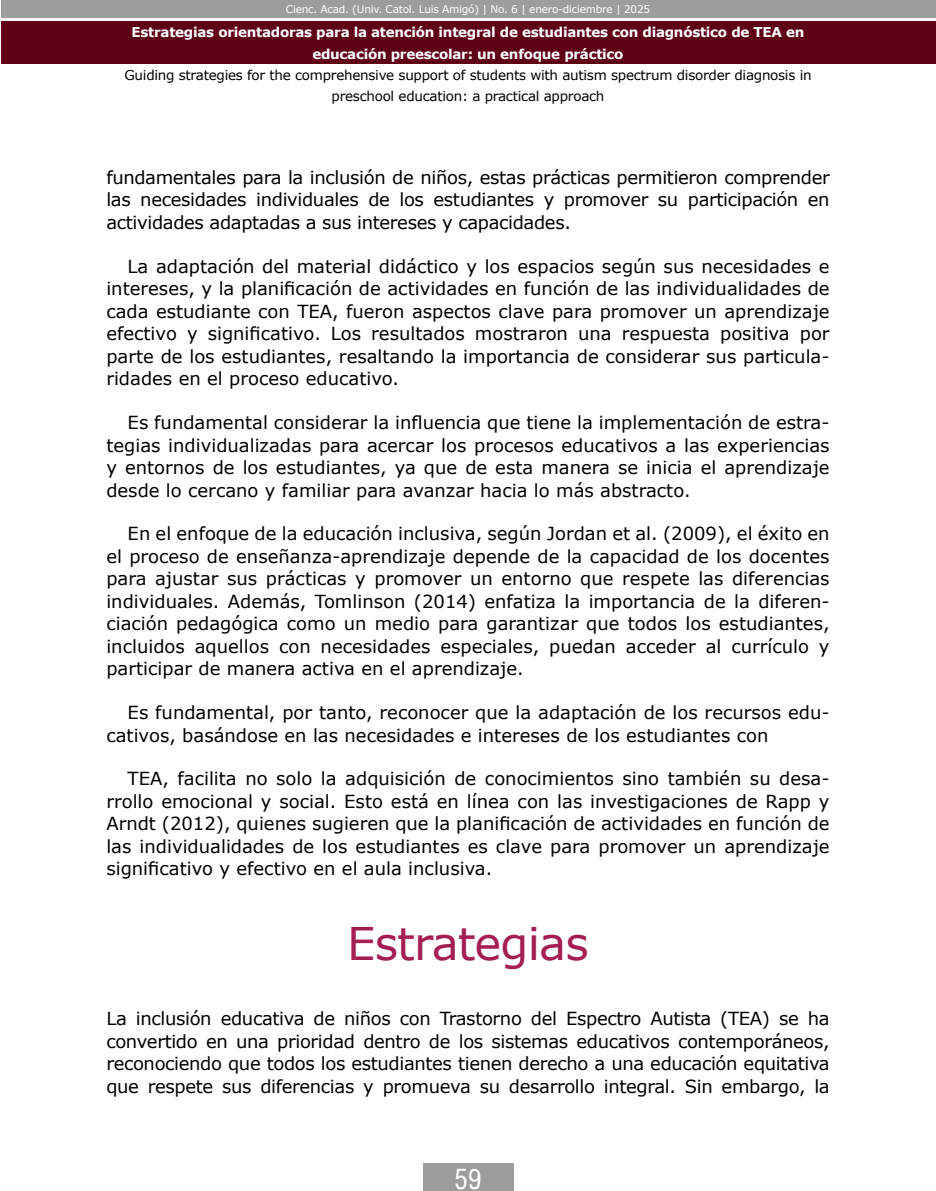
<style>
.page{position:relative;width:936px;height:1191px;background:#fff}
.page>*{position:absolute;margin:0;border:0;box-sizing:border-box;transform-origin:0 0}
.t1{font:45px "Verdana";letter-spacing:-.02em;color:#a51e53}
.t2{font:27px "Arena Condensed";color:#fff}
.t3{font:18px/22.5px "Verdana";color:#000;text-align:justify}
.t4{font:13.5px/21px "Verdana";letter-spacing:-.02em;color:#000;text-align:center}
.t5{font:700 13.5px/21.6px "Verdana";letter-spacing:-.02em;color:#fff;text-align:center}
.t6{font:10.5px "Verdana";letter-spacing:-.02em;color:#fff}
</style>
<div class="page">
<div style="left:1px;top:21px;width:934px;height:43px;background:#5e0016"></div>
<div style="left:1px;top:0;width:934px;height:18px;background:#9d9d9c"></div>
<div style="left:423px;top:1163px;width:90px;height:28px;background:#9d9d9c"></div>
<p class="t6" style="left:286px;top:2px;width:366px">Cienc. Acad. (Univ. Catol. Luis Amigó) | No. 6 | enero-diciembre | 2025</p>
<p class="t5" style="left:132px;top:21px;width:674px">Estrategias orientadoras para la atención integral de estudiantes con diagnóstico de TEA en educación preescolar: un enfoque práctico</p>
<p class="t4" style="left:124px;top:64px;width:688px">Guiding strategies for the comprehensive support of students with autism spectrum disorder diagnosis in preschool education: a practical approach</p>
<p class="t3" style="left:106px;top:166px;width:724px">fundamentales para la inclusión de niños, estas prácticas permitieron comprender las necesidades individuales de los estudiantes y promover su participación en actividades adaptadas a sus intereses y capacidades.</p>
<p class="t3" style="left:106px;top:255px;width:724px;text-indent:21px">La adaptación del material didáctico y los espacios según sus necesidades e intereses, y la planificación de actividades en función de las individualidades de cada estudiante con TEA, fueron aspectos clave para promover un aprendizaje efectivo y significativo. Los resultados mostraron una respuesta positiva por parte de los estudiantes, resaltando la importancia de considerar sus particula&shy;ridades en el proceso educativo.</p>
<p class="t3" style="left:106px;top:411px;width:724px;text-indent:21px">Es fundamental considerar la influencia que tiene la implementación de estra&shy;tegias individualizadas para acercar los procesos educativos a las experiencias y entornos de los estudiantes, ya que de esta manera se inicia el aprendizaje desde lo cercano y familiar para avanzar hacia lo más abstracto.</p>
<p class="t3" style="left:106px;top:522px;width:724px;text-indent:21px">En el enfoque de la educación inclusiva, según Jordan et al. (2009), el éxito en el proceso de enseñanza-aprendizaje depende de la capacidad de los docentes para ajustar sus prácticas y promover un entorno que respete las diferencias individuales. Además, Tomlinson (2014) enfatiza la importancia de la diferen&shy;ciación pedagógica como un medio para garantizar que todos los estudiantes, incluidos aquellos con necesidades especiales, puedan acceder al currículo y participar de manera activa en el aprendizaje.</p>
<p class="t3" style="left:106px;top:701px;width:724px;text-indent:21px">Es fundamental, por tanto, reconocer que la adaptación de los recursos edu&shy;cativos, basándose en las necesidades e intereses de los estudiantes con</p>
<p class="t3" style="left:106px;top:767px;width:724px;text-indent:21px">TEA, facilita no solo la adquisición de conocimientos sino también su desa&shy;rrollo emocional y social. Esto está en línea con las investigaciones de Rapp y Arndt (2012), quienes sugieren que la planificación de actividades en función de las individualidades de los estudiantes es clave para promover un aprendizaje significativo y efectivo en el aula inclusiva.</p>
<h1 class="t1" style="left:347px;top:913px;width:243px">Estrategias</h1>
<p class="t3" style="left:106px;top:1007px;width:725px">La inclusión educativa de niños con Trastorno del Espectro Autista (TEA) se ha convertido en una prioridad dentro de los sistemas educativos contemporáneos, reconociendo que todos los estudiantes tienen derecho a una educación equitativa que respete sus diferencias y promueva su desarrollo integral. Sin embargo, la</p>
<h2 class="t2" style="left:454px;top:1163px;width:29px">59</h2>
</div>
